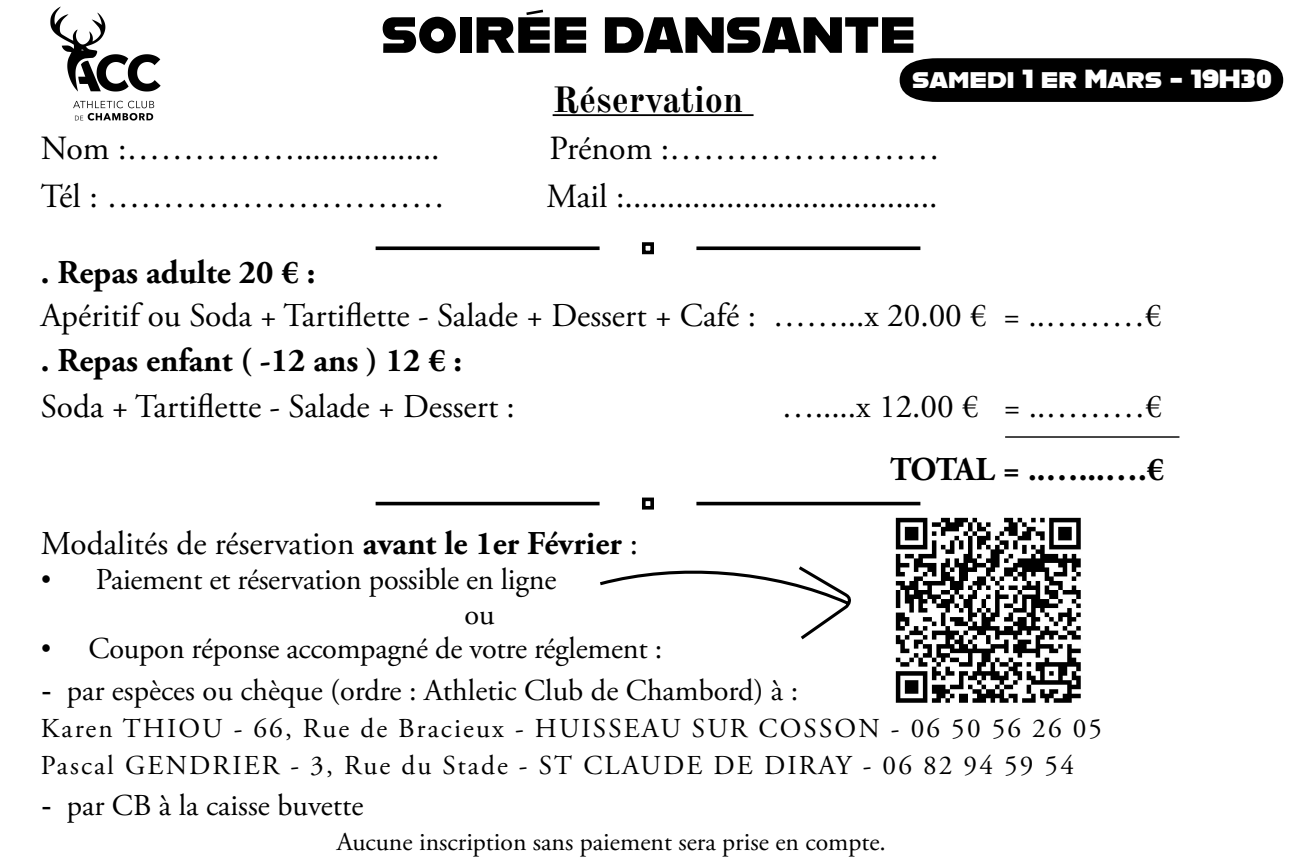
<style>
.page{position:relative;width:1296px;height:864px;background:#fff}
.page>*{position:absolute;margin:0;border:0;box-sizing:border-box;transform-origin:0 0}
.t1{font:50.7px "Alfarn";color:#000}
.t2{font:700 36.3px "Old Standard TT";color:#000}
.t3{font:33.9px "Adobe Garamond Pro";color:#000}
.t4{font:33.3px "Adobe Garamond Pro";color:#000}
.t5{font:700 33.3px "Adobe Garamond Pro";color:#000}
.t6{font:30.3px/34.8px "Adobe Garamond Pro";letter-spacing:-.01em;color:#000}
.t7{font:27.3px/37.2px "Adobe Garamond Pro";letter-spacing:.08em;color:#000}
.t8{font:26.1px "Alfarn";color:#fff}
.t9{font:25.8px "Adobe Garamond Pro";color:#000}
.s1{font-weight:700}
.s2{font-family:"Times New Roman"}
</style>
<div class="page">
<img style="left:50px;top:6px;width:111px;height:115px">
<hr style="left:553px;top:114px;width:201px;height:2px;background:#000">
<svg style="left:899px;top:58px;width:384px;height:44px;background:#0b0b0b"></svg>
<div style="left:642px;top:242px;width:12px;height:12px;border:4px solid #000"></div>
<svg style="left:696px;top:246px;width:224px;height:4px"></svg>
<svg style="left:376px;top:246px;width:224px;height:4px"></svg>
<hr style="left:1005px;top:436px;width:174px;height:2px;background:#000">
<div style="left:642px;top:498px;width:12px;height:12px;border:4px solid #000"></div>
<hr style="left:696px;top:502px;width:224px;height:3px;background:#000">
<hr style="left:376px;top:502px;width:224px;height:3px;background:#000">
<svg style="left:600px;top:566px;width:251px;height:74px"></svg>
<img style="left:895px;top:517px;width:186px;height:186px">
<h1 class="t1" style="left:382px;top:5px;width:535px">SOIRÉE DANSANTE</h1>
<p class="t2" style="left:553px;top:72px;width:192px">Réservation</p>
<p class="t8" style="left:912px;top:64px;width:362px">samedi 1 er Mars - 19H30</p>
<p class="t3" style="left:41px;top:128px;width:400px">Nom :…………….................</p>
<p class="t3" style="left:550px;top:128px;width:392px">Prénom :……………………</p>
<p class="t3" style="left:41px;top:176px;width:405px">Tél : …………………………</p>
<p class="t3" style="left:546px;top:176px;width:393px">Mail :.....................................</p>
<p class="t5" style="left:41px;top:253px;width:276px">. Repas adulte 20 € :</p>
<p class="t4" style="left:41px;top:296px;width:1122px">Apéritif ou Soda + Tartiflette - Salade + Dessert + Café : ……...x 20.00 € = ..………€</p>
<p class="t5" style="left:41px;top:341px;width:423px">. Repas enfant ( -12 ans ) 12 € :</p>
<p class="t4" style="left:41px;top:386px;width:475px">Soda + Tartiflette - Salade + Dessert :</p>
<p class="t4" style="left:781px;top:386px;width:382px">….....x 12.00 € = ..………€</p>
<p class="t5" style="left:890px;top:450px;width:275px">TOTAL = ..…...….€</p>
<p class="t4" style="left:41px;top:523px;width:599px">Modalités de réservation <span class="s1">avant le 1er Février</span> :</p>
<p class="t6" style="left:465px;top:563px;width:93px;text-indent:-424px"><span class="s2">•</span> Paiement et réservation possible en ligne ou</p>
<p class="t6" style="left:41px;top:632px;width:623px"><span class="s2">•</span> Coupon réponse accompagné de votre réglement :</p>
<p class="t6" style="left:41px;top:674px;width:758px"><span class="s2">-</span> par espèces ou chèque (ordre : Athletic Club de Chambord) à :</p>
<p class="t7" style="left:41px;top:710px;width:1063px">Karen THIOU - 66, Rue de Bracieux - HUISSEAU SUR COSSON - 06 50 56 26 05<br>Pascal GENDRIER - 3, Rue du Stade - ST CLAUDE DE DIRAY - 06 82 94 59 54</p>
<p class="t6" style="left:41px;top:789px;width:324px"><span class="s2">-</span> par CB à la caisse buvette</p>
<p class="t9" style="left:337px;top:827px;width:551px">Aucune inscription sans paiement sera prise en compte.</p>
</div>
